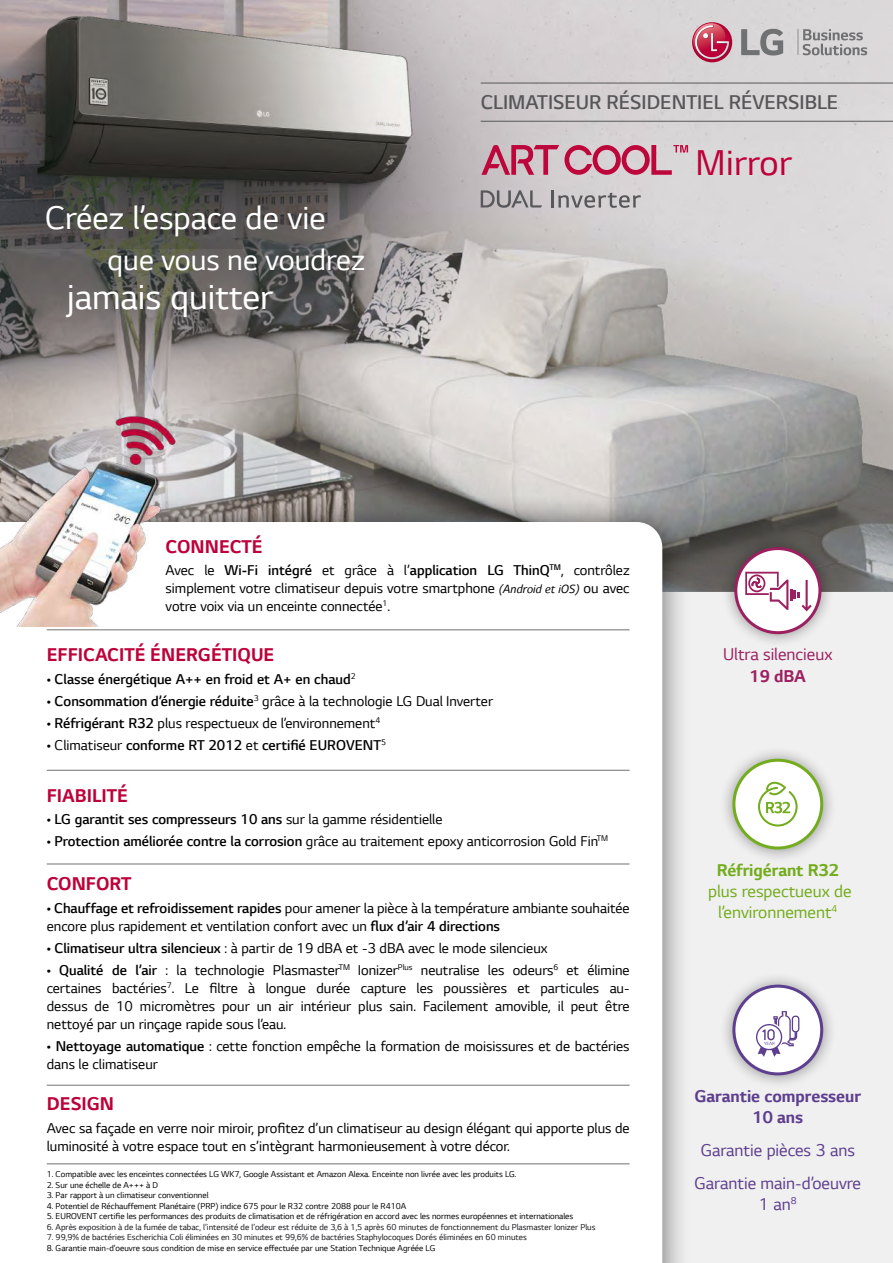
<style>
.page{position:relative;width:893px;height:1263px;background:#fff}
.page>*{position:absolute;margin:0;border:0;box-sizing:border-box;transform-origin:0 0}
.t1{font:37.8px "LG Smart";letter-spacing:.01em;color:#be0039}
.t2{font:37.5px "LG Smart";color:#fff}
.t3{font:34.5px "LG Smart";color:#fff}
.t4{font:31.5px "LG Smart";color:#fff}
.t5{font:300 21px "LG Smart";color:#58585a}
.t6{font:700 19.5px "LG Smart";color:#bd0039}
.t7{font:18px/33px "LG Smart";color:#5e3f8f;text-align:center}
.t8{font:18px/21px "LG Smart";color:#73ac1d;text-align:center}
.t9{font:700 18px/21px "LG Smart";color:#5e3f8f;text-align:center}
.t10{font:18px "LG Smart";color:#9c2060}
.t11{font:700 18px "LG Smart";color:#73ac1d}
.t12{font:700 18px "LG Smart";color:#9c2060}
.t13{font:15px/18px "LG Smart";color:#000}
.t14{font:300 15px "LG Smart";color:#000}
.t15{font:9px "LG Smart";color:#000}
.t16{font:9px "LG Smart";color:#1a171b}
.s1{font-weight:300}
.s2{font-style:italic;font-size:13.5px}
.s3{font-weight:400}
.s4{color:#010305}
</style>
<div class="page">
<img style="left:0;top:0;width:893px;height:544px">
<svg style="left:481px;top:190px;width:61px;height:18px"></svg>
<svg style="left:552px;top:190px;width:89px;height:18px"></svg>
<div style="left:455px;top:39px;width:438px;height:89px;background:#d7d2d4"></div>
<div style="left:455px;top:77px;width:438px;height:89px;background:#000;opacity:.55"></div>
<hr style="left:481px;top:121px;width:412px;height:1px;background:#58585a">
<svg style="left:741px;top:29px;width:42px;height:27px"></svg>
<svg style="left:692px;top:22px;width:40px;height:40px"></svg>
<svg style="left:691px;top:23px;width:39px;height:37px"></svg>
<svg style="left:797px;top:29px;width:70px;height:26px"></svg>
<div style="left:0;top:592px;width:893px;height:671px;background:#f0f0f0"></div>
<div style="left:0;top:493px;width:691px;height:770px;background:#000;opacity:.55"></div>
<div style="left:0;top:522px;width:662px;height:741px;background:#fff"></div>
<div style="left:720px;top:533px;width:115px;height:115px;background:#000;opacity:.39"></div>
<div style="left:736px;top:549px;width:84px;height:84px;background:#fff;border-radius:50%"></div>
<div style="left:734px;top:547px;width:87px;height:87px;border:3px solid #9c2060;border-radius:50%"></div>
<div style="left:718px;top:745px;width:119px;height:118px;background:#000;opacity:.39"></div>
<div style="left:734px;top:760px;width:88px;height:88px;background:#fff;border-radius:50%"></div>
<div style="left:732px;top:759px;width:91px;height:90px;border:3px solid #73ac1d;border-radius:50%"></div>
<svg style="left:758px;top:781px;width:40px;height:45px"></svg>
<div style="left:718px;top:971px;width:119px;height:118px;background:#000;opacity:.39"></div>
<div style="left:734px;top:986px;width:88px;height:88px;background:#fff;border-radius:50%"></div>
<div style="left:732px;top:985px;width:91px;height:90px;border:3px solid #5e3f8f;border-radius:50%"></div>
<svg style="left:756px;top:1011px;width:43px;height:46px"></svg>
<svg style="left:745px;top:572px;width:67px;height:39px"></svg>
<hr style="left:47px;top:629px;width:583px;height:1px;background:#707172">
<hr style="left:47px;top:770px;width:583px;height:1px;background:#707172">
<hr style="left:47px;top:1163px;width:583px;height:1px;background:#707172">
<hr style="left:47px;top:864px;width:583px;height:1px;background:#707172">
<hr style="left:47px;top:1085px;width:583px;height:1px;background:#707172">
<img style="left:0;top:402px;width:183px;height:224px">
<img style="left:0;top:2px;width:422px;height:247px">
<svg style="left:481px;top:145px;width:207px;height:30px"></svg>
<h3 class="t5" style="left:481px;top:88px;width:359px">CLIMATISEUR RÉSIDENTIEL RÉVERSIBLE</h3>
<h3 class="t3" style="left:45px;top:195px;width:282px">Créez l’espace de vie</h3>
<h3 class="t4" style="left:108px;top:239px;width:259px">que vous ne voudrez</h3>
<h2 class="t2" style="left:67px;top:272px;width:207px">jamais quitter</h2>
<h1 class="t1" style="left:695px;top:137px;width:98px">Mirror</h1>
<h3 class="t6" style="left:166px;top:533px;width:99px">CONNECTÉ</h3>
<p class="t13" style="left:166px;top:561px;width:465px;text-align:justify">Avec le <span class="s1">Wi-Fi intégré</span> et grâce à l’<span class="s1">application LG ThinQ</span><sup>TM</sup>, contrôlez simplement votre climatiseur depuis votre smartphone <span class="s2">(Android et iOS)</span> ou avec votre voix via un enceinte connectée<sup>1</sup>.</p>
<h3 class="t6" style="left:47px;top:642px;width:229px">EFFICACITÉ ÉNERGÉTIQUE</h3>
<p class="t14" style="left:47px;top:669px;width:310px"><span class="s3">•</span> Classe énergétique A++ en froid et A+ en chaud<sup>2</sup></p>
<p class="t13" style="left:47px;top:692px;width:448px">• <span class="s1">Consommation d’énergie réduite</span><sup>3</sup> grâce à la technologie LG Dual Inverter</p>
<p class="t13" style="left:47px;top:714px;width:335px">• <span class="s1">Réfrigérant R32</span> plus respectueux de l’environnement<sup>4</sup></p>
<p class="t14" style="left:47px;top:735px;width:341px"><span class="s3">• Climatiseur</span> conforme RT 2012 <span class="s3">et</span> certifié EUROVENT<sup>5</sup></p>
<h3 class="t6" style="left:47px;top:782px;width:83px">FIABILITÉ</h3>
<p class="t14" style="left:47px;top:809px;width:397px"><span class="s3">•</span> LG garantit ses compresseurs 10 ans <span class="s3">sur la gamme résidentielle</span></p>
<p class="t13" style="left:47px;top:832px;width:563px">• <span class="s1">Protection améliorée contre la corrosion</span> grâce au traitement epoxy anticorrosion Gold Fin<sup>TM</sup></p>
<h3 class="t6" style="left:47px;top:871px;width:86px">CONFORT</h3>
<p class="t13" style="left:47px;top:898px;width:584px">• <span class="s1">Chauffage et refroidissement rapides</span> pour amener la pièce à la température ambiante souhaitée encore plus rapidement et ventilation confort avec un <span class="s1">flux d’air 4 directions</span></p>
<p class="t13" style="left:47px;top:938px;width:502px">• <span class="s1">Climatiseur ultra silencieux</span> : à partir de 19 dBA et -3 dBA avec le mode silencieux</p>
<p class="t13" style="left:47px;top:961px;width:584px;text-align:justify">• <span class="s1">Qualité de l’air</span> : la technologie Plasmaster<sup>TM</sup> Ionizer<sup>Plus</sup> neutralise les odeurs<sup>6</sup> et élimine certaines bactéries<sup>7</sup>. Le filtre à longue durée capture les poussières et <span class="s4">particules au&shy;dessus de 10 micromètres</span> pour un air intérieur plus sain. Facilement amovible, il peut être nettoyé par un rinçage rapide sous l’eau.</p>
<p class="t13" style="left:47px;top:1037px;width:584px">• <span class="s1">Nettoyage automatique</span> : cette fonction empêche la formation de moisissures et de bactéries dans le climatiseur</p>
<h3 class="t6" style="left:47px;top:1091px;width:69px">DESIGN</h3>
<p class="t13" style="left:47px;top:1118px;width:584px">Avec sa façade en verre noir miroir, profitez d’un climatiseur au design élégant qui apporte plus de luminosité à votre espace tout en s’intègrant harmonieusement à votre décor.</p>
<p class="t15" style="left:47px;top:1168px;width:471px">1. Compatible avec les enceintes connectées LG WK7, Google Assistant et Amazon Alexa. Enceinte non livrée avec les produits LG.</p>
<p class="t15" style="left:47px;top:1179px;width:113px">2. Sur une échelle de A+++ à D</p>
<p class="t15" style="left:47px;top:1189px;width:163px">3. Par rapport à un climatiseur conventionnel</p>
<p class="t15" style="left:47px;top:1200px;width:361px">4. Potentiel de Réchauffement Planétaire (PRP) indice 675 pour le R32 contre 2088 pour le R410A</p>
<p class="t15" style="left:47px;top:1210px;width:528px">5. EUROVENT certifie les performances des produits de climatisation et de réfrigération en accord avec les normes européennes et internationales</p>
<p class="t16" style="left:47px;top:1221px;width:550px">6. Après exposition à de la fumée de tabac, l’intensité de l’odeur est réduite de 3,6 à 1,5 après 60 minutes de fonctionnement du Plasmaster Ionizer Plus</p>
<p class="t16" style="left:47px;top:1231px;width:482px">7. 99,9% de bactéries Escherichia Coli éliminées en 30 minutes et 99,6% de bactéries Staphylocoques Dorés éliminées en 60 minutes</p>
<p class="t15" style="left:47px;top:1242px;width:390px">8. Garantie main-d’oeuvre sous condition de mise en service effectuée par une Station Technique Agréée LG</p>
<p class="t10" style="left:723px;top:643px;width:111px">Ultra silencieux</p>
<p class="t12" style="left:750px;top:663px;width:58px">19 dBA</p>
<p class="t11" style="left:717px;top:858px;width:124px">Réfrigérant R32</p>
<p class="t8" style="left:708px;top:880px;width:145px">plus respectueux de l’environnement<sup>4</sup></p>
<p class="t9" style="left:694px;top:1085px;width:168px">Garantie compresseur<br>10 ans</p>
<p class="t7" style="left:695px;top:1133px;width:168px">Garantie pièces 3 ans<br>Garantie main-d’oeuvre</p>
<p class="t7" style="left:759px;top:1187px;width:39px">1 an<sup>8</sup></p>
</div>
